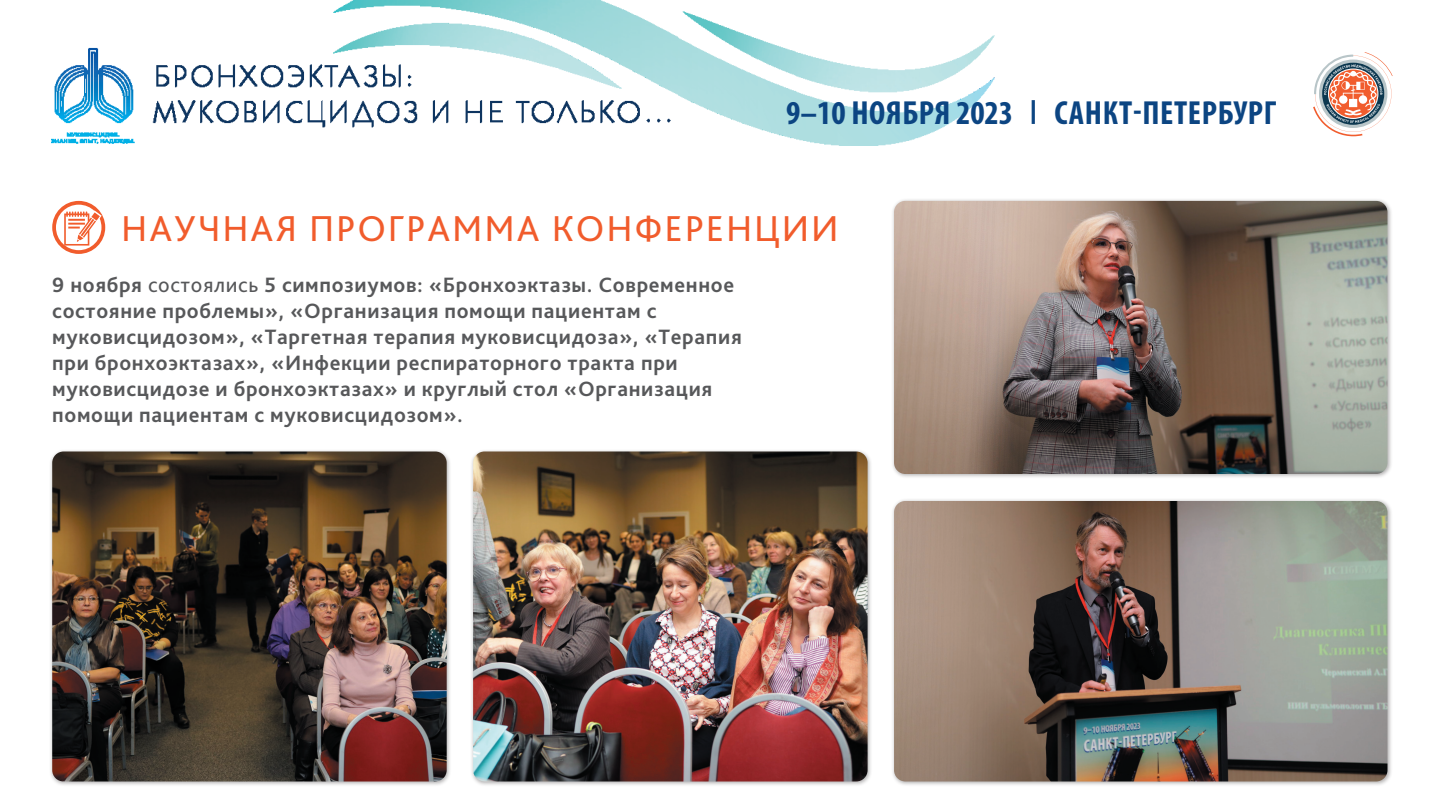
<style>
.page{position:relative;width:1440px;height:810px;background:#fff}
.page>*{position:absolute;margin:0;border:0;box-sizing:border-box;transform-origin:0 0}
.t1{font:37.65px "Bliss Pro";letter-spacing:.05em;color:#f15c2c}
.t2{font:700 condensed 33.53px "Myriad Pro";letter-spacing:.02em;color:#0c4582}
.t3{font:700 21.75px/26.1px "Bliss Pro";letter-spacing:.03em;color:#57585a}
.s1{font-weight:400}
</style>
<div class="page">
<img style="left:51px;top:1px;width:944px;height:145px">
<svg style="left:1313px;top:52px;width:79px;height:84px"></svg>
<div style="left:49px;top:448px;width:403px;height:338px;background:#231f20;opacity:.35"></div>
<img style="left:52px;top:452px;width:395px;height:329px">
<div style="left:470px;top:448px;width:403px;height:338px;background:#231f20;opacity:.35"></div>
<img style="left:473px;top:452px;width:395px;height:329px">
<div style="left:891px;top:198px;width:502px;height:281px;background:#231f20;opacity:.35"></div>
<img style="left:894px;top:201px;width:493px;height:273px">
<div style="left:891px;top:498px;width:502px;height:289px;background:#231f20;opacity:.35"></div>
<img style="left:894px;top:501px;width:494px;height:281px">
<div style="left:52px;top:201px;width:53px;height:53px;border:4px solid #f15c2c;border-radius:50%"></div>
<svg style="left:64px;top:210px;width:38px;height:36px"></svg>
<h2 class="t2" style="left:786px;top:92px;width:492px">9–10 НОЯБРЯ 2023 <sup>|</sup> САНКТ-ПЕТЕРБУРГ</h2>
<h1 class="t1" style="left:121px;top:205px;width:719px">НАУЧНАЯ ПРОГРАММА КОНФЕРЕНЦИИ</h1>
<p class="t3" style="left:52px;top:271px;width:691px">9 ноября <span class="s1">состоялись</span> 5 симпозиумов: «Бронхоэктазы. Современное состояние проблемы», «Организация помощи пациентам с муковисцидозом», «Таргетная терапия муковисцидоза», «Терапия при бронхоэктазах», «Инфекции респираторного тракта при муковисцидозе и бронхоэктазах» и круглый стол «Организация помощи пациентам с муковисцидозом».</p>
</div>
